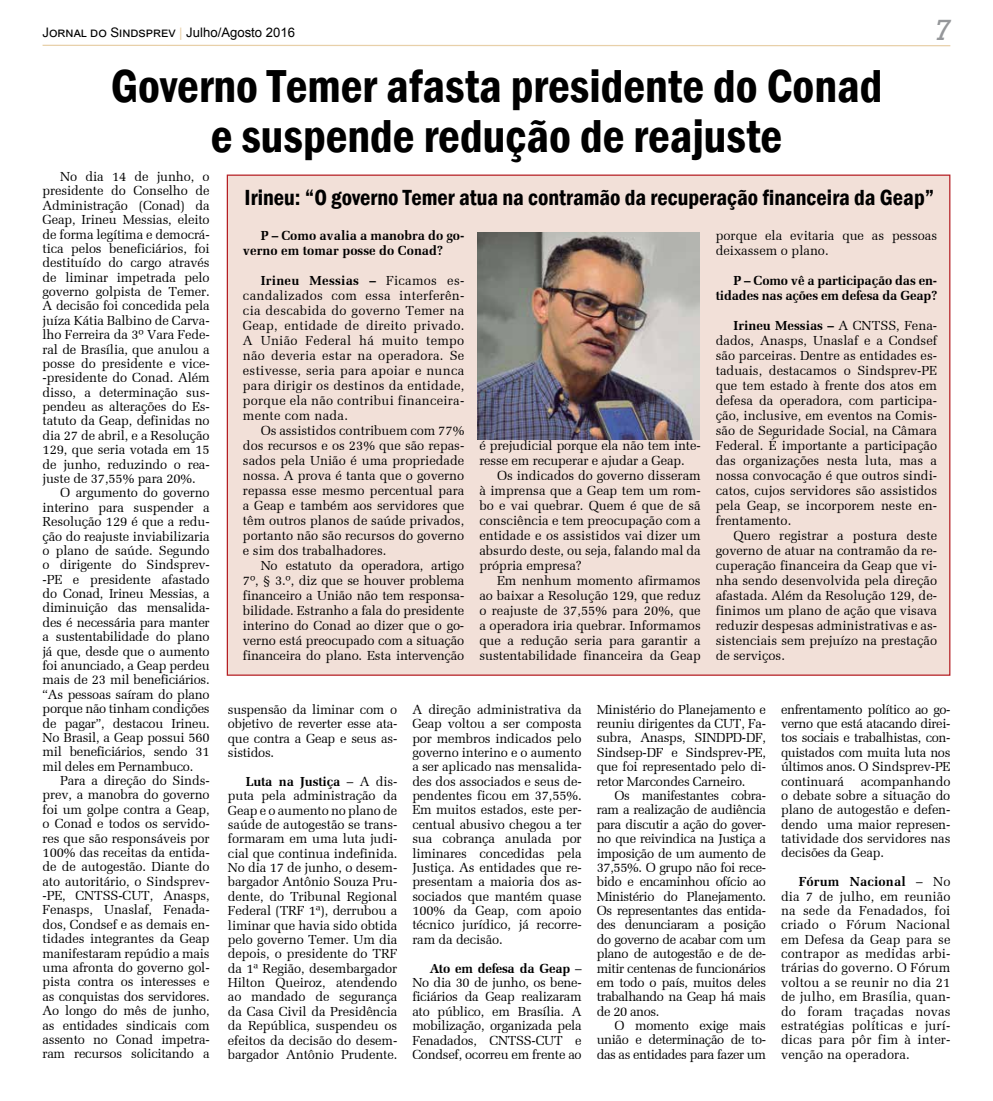
<style>
.page{position:relative;width:993px;height:1101px;background:#fff}
.page>*{position:absolute;margin:0;border:0;box-sizing:border-box;transform-origin:0 0}
.t1{font:600 condensed 47.5px/50px "Franklin Gothic";color:#000;text-align:center}
.t2{font:italic 30px "Rockwell";color:#95979a}
.t3{font:600 condensed 22.5px "Franklin Gothic";color:#000}
.t4{font:13.12px/14.4px "Zapf Elliptical 711 BT";letter-spacing:-.01em;color:#000;text-align:justify}
.t5{font:700 13.12px/15px "Zapf Elliptical 711 BT";letter-spacing:-.01em;color:#000}
.t6{font:13.12px "Arial";color:#000}
.s1{color:#e8d0a9}
.s2{font-weight:700}
</style>
<div class="page">
<hr style="left:43px;top:45px;width:907px;height:1px;background:#e8d0a9">
<div style="left:227px;top:174px;width:723px;height:501px;background:#f2e0d8;border:1px solid #b51f24"></div>
<img style="left:477px;top:232px;width:222px;height:207px">
<p class="t6" style="left:43px;top:23px;width:254px">Jornal do Sindsprev <span class="s1">|</span> Julho/Agosto 2016</p>
<h2 class="t2" style="left:934px;top:12px;width:17px">7</h2>
<h1 class="t1" style="left:111px;top:60px;width:773px">Governo Temer afasta presidente do Conad e suspende redução de reajuste</h1>
<p class="t4" style="left:43px;top:169px;width:168px;text-indent:18px">No dia 14 de junho, o presidente do Conselho de Administração (Conad) da Geap, Irineu Messias, eleito de forma legítima e democrá&shy;tica pelos beneficiários, foi destituído do cargo através de liminar impetrada pelo governo golpista de Temer.<br>A decisão foi concedida pela juíza Kátia Balbino de Carva&shy;lho Ferreira da 3º Vara Fede&shy;ral de Brasília, que anulou a posse do presidente e vice--presidente do Conad. Além disso, a determinação sus&shy;pendeu as alterações do Es&shy;tatuto da Geap, definidas no dia 27 de abril, e a Resolução 129, que seria votada em 15 de junho, reduzindo o rea&shy;juste de 37,55% para 20%.</p>
<p class="t4" style="left:43px;top:485px;width:168px;text-indent:18px">O argumento do governo interino para suspender a Resolução 129 é que a redu&shy;ção do reajuste inviabilizaria o plano de saúde. Segundo o dirigente do Sindsprev--PE e presidente afastado do Conad, Irineu Messias, a diminuição das mensalida&shy;des é necessária para manter a sustentabilidade do plano já que, desde que o aumento foi anunciado, a Geap perdeu mais de 23 mil beneficiários. “As pessoas saíram do plano porque não tinham condições de pagar”, destacou Irineu.<br>No Brasil, a Geap possui 560 mil beneficiários, sendo 31 mil deles em Pernambuco.</p>
<p class="t4" style="left:43px;top:773px;width:168px;text-indent:18px">Para a direção do Sinds&shy;prev, a manobra do governo foi um golpe contra a Geap, o Conad e todos os servido&shy;res que são responsáveis por 100% das receitas da entida&shy;de de autogestão. Diante do ato autoritário, o Sindsprev--PE, CNTSS-CUT, Anasps, Fenasps, Unaslaf, Fenada&shy;dos, Condsef e as demais en&shy;tidades integrantes da Geap manifestaram repúdio a mais uma afronta do governo gol&shy;pista contra os interesses e as conquistas dos servidores.<br>Ao longo do mês de junho, as entidades sindicais com assento no Conad impetra&shy;ram recursos solicitando a</p>
<h3 class="t3" style="left:244px;top:183px;width:691px">Irineu: “O governo Temer atua na contramão da recuperação financeira da Geap”</h3>
<p class="t5" style="left:243px;top:228px;width:223px;text-indent:18px">P – Como avalia a manobra do go&shy;verno em tomar posse do Conad?</p>
<p class="t4" style="left:243px;top:273px;width:223px;line-height:15px;text-indent:18px"><span class="s2">Irineu Messias –</span> Ficamos es&shy;candalizados com essa interferên&shy;cia descabida do governo Temer na Geap, entidade de direito privado.<br>A União Federal há muito tempo não deveria estar na operadora. Se estivesse, seria para apoiar e nunca para dirigir os destinos da entidade, porque ela não contribui financeira&shy;mente com nada.</p>
<p class="t4" style="left:243px;top:423px;width:223px;line-height:15px;text-indent:18px">Os assistidos contribuem com 77% dos recursos e os 23% que são repas&shy;sados pela União é uma propriedade nossa. A prova é tanta que o governo repassa esse mesmo percentual para a Geap e também aos servidores que têm outros planos de saúde privados, portanto não são recursos do governo e sim dos trabalhadores.</p>
<p class="t4" style="left:243px;top:558px;width:223px;line-height:15px;text-indent:18px">No estatuto da operadora, artigo 7º, § 3.º, diz que se houver problema financeiro a União não tem responsa&shy;bilidade. Estranho a fala do presidente interino do Conad ao dizer que o go&shy;verno está preocupado com a situação financeira do plano. Esta intervenção</p>
<p class="t4" style="left:715px;top:228px;width:223px;line-height:15px">porque ela evitaria que as pessoas deixassem o plano.</p>
<p class="t5" style="left:715px;top:273px;width:223px;text-align:right">P – Como vê a participação das en&shy;tidades nas ações em defesa da Geap?</p>
<p class="t4" style="left:715px;top:318px;width:223px;line-height:15px;text-indent:18px"><span class="s2">Irineu Messias –</span> A CNTSS, Fena&shy;dados, Anasps, Unaslaf e a Condsef são parceiras. Dentre as entidades es&shy;taduais, destacamos o Sindsprev-PE que tem estado à frente dos atos em defesa da operadora, com participa&shy;ção, inclusive, em eventos na Comis&shy;são de Seguridade Social, na Câmara Federal. É importante a participação das organizações nesta luta, mas a nossa convocação é que outros sindi&shy;catos, cujos servidores são assistidos pela Geap, se incorporem neste en&shy;frentamento.</p>
<p class="t4" style="left:715px;top:528px;width:223px;line-height:15px;text-indent:18px">Quero registrar a postura deste governo de atuar na contramão da re&shy;cuperação financeira da Geap que vi&shy;nha sendo desenvolvida pela direção afastada. Além da Resolução 129, de&shy;finimos um plano de ação que visava reduzir despesas administrativas e as&shy;sistenciais sem prejuízo na prestação de serviços.</p>
<p class="t4" style="left:479px;top:438px;width:223px;line-height:15px">é prejudicial porque ela não tem inte&shy;resse em recuperar e ajudar a Geap.</p>
<p class="t4" style="left:479px;top:468px;width:223px;line-height:15px;text-indent:18px">Os indicados do governo disseram à imprensa que a Geap tem um rom&shy;bo e vai quebrar. Quem é que de sã consciência e tem preocupação com a entidade e os assistidos vai dizer um absurdo deste, ou seja, falando mal da própria empresa?</p>
<p class="t4" style="left:479px;top:573px;width:223px;line-height:15px;text-indent:18px">Em nenhum momento afirmamos ao baixar a Resolução 129, que reduz o reajuste de 37,55% para 20%, que a operadora iria quebrar. Informamos que a redução seria para garantir a sustentabilidade financeira da Geap</p>
<p class="t4" style="left:780px;top:701px;width:171px">enfrentamento político ao go&shy;verno que está atacando direi&shy;tos sociais e trabalhistas, con&shy;quistados com muita luta nos últimos anos. O Sindsprev-PE continuará</p>
<p class="t4" style="left:596px;top:701px;width:171px">Ministério do Planejamento e reuniu dirigentes da CUT, Fa&shy;subra, Anasps, SINDPD-DF, Sindsep-DF e Sindsprev-PE, que foi representado pelo di&shy;retor Marcondes Carneiro.</p>
<p class="t4" style="left:596px;top:788px;width:171px;text-indent:18px">Os manifestantes cobra&shy;ram a realização de audiência para discutir a ação do gover&shy;no que reivindica na Justiça a imposição de um aumento de 37,55%. O grupo não foi rece&shy;bido e encaminhou ofício ao Ministério do Planejamento.<br>Os representantes das entida&shy;des denunciaram a posição do governo de acabar com um plano de autogestão e de de&shy;mitir centenas de funcionários em todo o país, muitos deles trabalhando na Geap há mais de 20 anos.</p>
<p class="t4" style="left:596px;top:1018px;width:171px;text-indent:18px">O momento exige mais união e determinação de to&shy;das as entidades para fazer um</p>
<p class="t4" style="left:412px;top:701px;width:171px">A direção administrativa da Geap voltou a ser composta por membros indicados pelo governo interino e o aumento a ser aplicado nas mensalida&shy;des dos associados e seus de&shy;pendentes ficou em 37,55%.<br>Em muitos estados, este per&shy;centual abusivo chegou a ter sua cobrança anulada por liminares concedidas pela Justiça. As entidades que re&shy;presentam a maioria dos as&shy;sociados que mantém quase 100% da Geap, com apoio técnico jurídico, já recorre&shy;ram da decisão.</p>
<p class="t4" style="left:412px;top:960px;width:171px;text-indent:18px"><span class="s2">Ato em defesa da Geap</span> – No dia 30 de junho, os bene&shy;ficiários da Geap realizaram ato público, em Brasília. A mobilização, organizada pela Fenadados, CNTSS-CUT e Condsef, ocorreu em frente ao</p>
<p class="t4" style="left:228px;top:702px;width:171px">suspensão da liminar com o objetivo de reverter esse ata&shy;que contra a Geap e seus as&shy;sistidos.</p>
<p class="t4" style="left:228px;top:773px;width:171px;text-indent:18px"><span class="s2">Luta na Justiça</span> – A dis&shy;puta pela administração da Geap e o aumento no plano de saúde de autogestão se trans&shy;formaram em uma luta judi&shy;cial que continua indefinida.<br>No dia 17 de junho, o desem&shy;bargador Antônio Souza Pru&shy;dente, do Tribunal Regional Federal (TRF 1ª), derrubou a liminar que havia sido obtida pelo governo Temer. Um dia depois, o presidente do TRF da 1ª Região, desembargador Hilton Queiroz, atendendo ao mandado de segurança da Casa Civil da Presidência da República, suspendeu os efeitos da decisão do desem&shy;bargador Antônio Prudente.</p>
<p class="t4" style="left:780px;top:773px;width:171px;text-indent:80px">acompanhando o debate sobre a situação do plano de autogestão e defen&shy;dendo uma maior represen&shy;tatividade dos servidores nas decisões da Geap.</p>
<p class="t4" style="left:780px;top:874px;width:171px;text-indent:18px"><span class="s2">Fórum Nacional</span> – No dia 7 de julho, em reunião na sede da Fenadados, foi criado o Fórum Nacional em Defesa da Geap para se contrapor as medidas arbi&shy;trárias do governo. O Fórum voltou a se reunir no dia 21 de julho, em Brasília, quan&shy;do foram traçadas novas estratégias políticas e jurí&shy;dicas para pôr fim à inter&shy;venção na operadora.</p>
</div>
